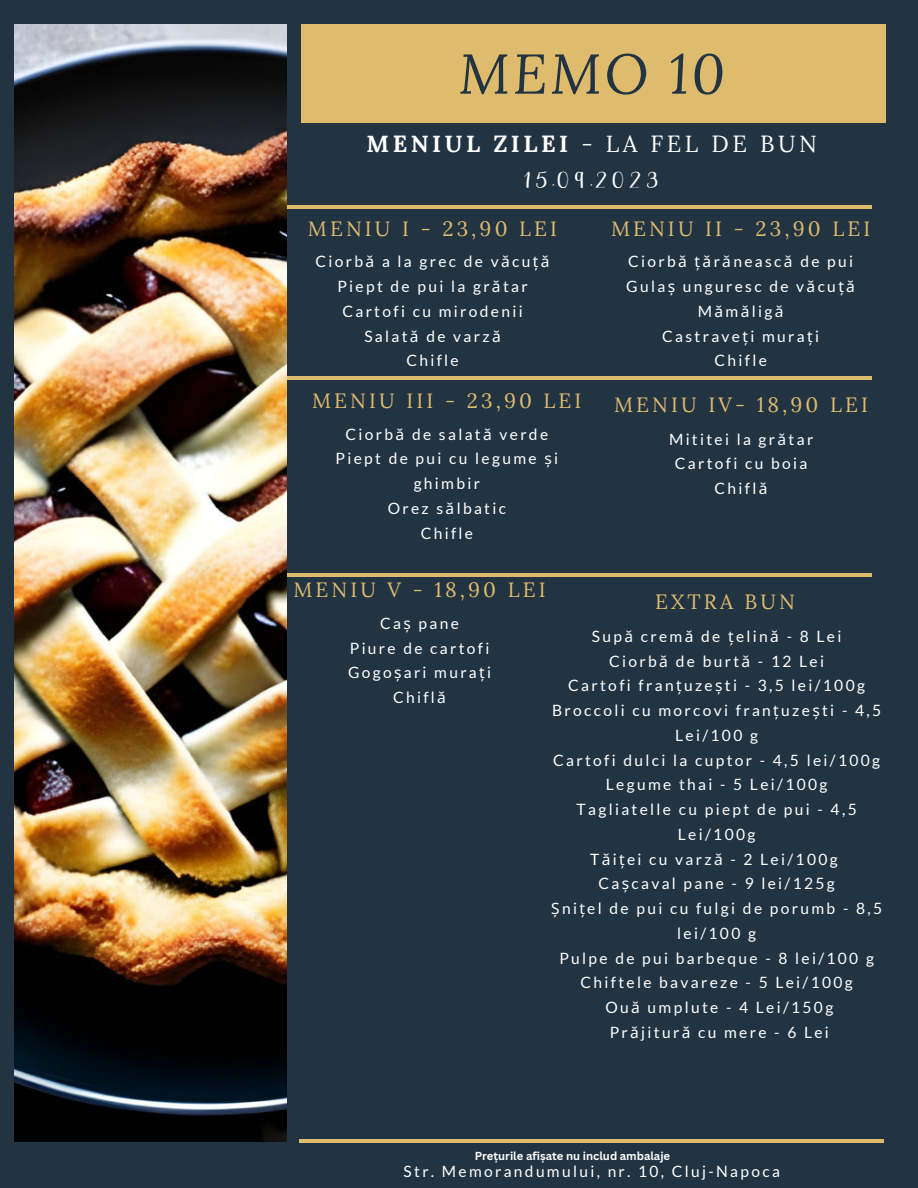
<style>
.page{position:relative;width:918px;height:1188px;background:#223442}
.page>*{position:absolute;margin:0;border:0;box-sizing:border-box;transform-origin:0 0}
.t1{font:italic 55.95px "Lora";letter-spacing:.05em;color:#223442}
.t2{font:700 23.4px "Lora";letter-spacing:.15em;color:#fff}
.t3{font:23.4px "Lucky Dip Caitlin";letter-spacing:.15em;color:#fff}
.t4{font:20.7px "Lora";letter-spacing:.15em;color:#dfbb6e}
.t5{font:15.6px/24.8px "Lato";letter-spacing:.15em;color:#fff;text-align:center}
.t6{font:700 11.25px "Canva Sans";color:#fff}
.s1{font-weight:400}
.s2{font-family:"Noto Sans"}
</style>
<div class="page">
<img style="left:15px;top:25px;width:272px;height:1117px">
<div style="left:301px;top:25px;width:585px;height:98px;background:#dfbb6e"></div>
<hr style="left:287px;top:205px;width:585px;height:4px;background:#dfbb6e">
<hr style="left:287px;top:376px;width:585px;height:3px;background:#dfbb6e">
<hr style="left:287px;top:573px;width:585px;height:4px;background:#dfbb6e">
<hr style="left:299px;top:1139px;width:585px;height:3px;background:#dfbb6e">
<p class="t1" style="left:459px;top:36px;width:268px">MEMO 10</p>
<p class="t2" style="left:367px;top:128px;width:452px">MENIUL ZILEI <span class="s1">- LA FEL DE BUN</span></p>
<p class="t3" style="left:524px;top:167px;width:136px">15.09.2023</p>
<p class="t4" style="left:308px;top:215px;width:251px">MENIU I - 23,90 LEI</p>
<p class="t5" style="left:316px;top:249px;width:236px">Ciorb<span class="s2">ă</span> a la grec de v<span class="s2">ă</span>cu<span class="s2">ță</span></p>
<p class="t5" style="left:337px;top:274px;width:192px">Piept de pui la gr<span class="s2">ă</span>tar</p>
<p class="t5" style="left:342px;top:298px;width:182px">Cartofi cu mirodenii</p>
<p class="t5" style="left:364px;top:323px;width:138px">Salat<span class="s2">ă</span> de varz<span class="s2">ă</span></p>
<p class="t5" style="left:406px;top:348px;width:54px">Chifle</p>
<p class="t4" style="left:611px;top:215px;width:261px">MENIU II - 23,90 LEI</p>
<p class="t5" style="left:628px;top:249px;width:227px">Ciorb<span class="s2">ă ță</span>r<span class="s2">ă</span>neasc<span class="s2">ă</span> de pui</p>
<p class="t5" style="left:626px;top:274px;width:230px">Gula<span class="s2">ș</span> unguresc de v<span class="s2">ă</span>cu<span class="s2">ță</span></p>
<p class="t5" style="left:698px;top:298px;width:87px">M<span class="s2">ă</span>m<span class="s2">ă</span>lig<span class="s2">ă</span></p>
<p class="t5" style="left:662px;top:323px;width:158px">Castrave<span class="s2">ț</span>i mura<span class="s2">ț</span>i</p>
<p class="t5" style="left:714px;top:348px;width:54px">Chifle</p>
<p class="t4" style="left:614px;top:392px;width:255px">MENIU IV- 18,90 LEI</p>
<p class="t5" style="left:669px;top:426px;width:146px">Mititei la gr<span class="s2">ă</span>tar</p>
<p class="t5" style="left:675px;top:451px;width:134px">Cartofi cu boia</p>
<p class="t5" style="left:715px;top:476px;width:54px">Chifl<span class="s2">ă</span></p>
<p class="t4" style="left:312px;top:387px;width:271px">MENIU III - 23,90 LEI</p>
<p class="t5" style="left:346px;top:421px;width:204px">Ciorb<span class="s2">ă</span> de salat<span class="s2">ă</span> verde</p>
<p class="t5" style="left:336px;top:446px;width:224px">Piept de pui cu legume <span class="s2">ș</span>i ghimbir</p>
<p class="t5" style="left:388px;top:496px;width:120px">Orez s<span class="s2">ă</span>lbatic</p>
<p class="t5" style="left:421px;top:520px;width:54px">Chifle</p>
<p class="t4" style="left:293px;top:576px;width:254px">MENIU V - 18,90 LEI</p>
<p class="t5" style="left:380px;top:611px;width:80px">Ca<span class="s2">ș</span> pane</p>
<p class="t5" style="left:350px;top:635px;width:141px">Piure de cartofi</p>
<p class="t5" style="left:348px;top:660px;width:145px">Gogo<span class="s2">ș</span>ari mura<span class="s2">ț</span>i</p>
<p class="t5" style="left:393px;top:685px;width:54px">Chifl<span class="s2">ă</span></p>
<p class="t4" style="left:655px;top:588px;width:141px">EXTRA BUN</p>
<p class="t5" style="left:592px;top:624px;width:251px">Sup<span class="s2">ă</span> crem<span class="s2">ă</span> de <span class="s2">ț</span>elin<span class="s2">ă</span> - 8 Lei</p>
<p class="t5" style="left:609px;top:648px;width:216px">Ciorb<span class="s2">ă</span> de burt<span class="s2">ă</span> - 12 Lei</p>
<p class="t5" style="left:568px;top:673px;width:298px">Cartofi fran<span class="s2">ț</span>uze<span class="s2">ș</span>ti - 3,5 lei/100g</p>
<p class="t5" style="left:552px;top:698px;width:331px">Broccoli cu morcovi fran<span class="s2">ț</span>uze<span class="s2">ș</span>ti - 4,5<br>Lei/100 g</p>
<p class="t5" style="left:553px;top:747px;width:328px">Cartofi dulci la cuptor - 4,5 lei/100g</p>
<p class="t5" style="left:606px;top:772px;width:223px">Legume thai - 5 Lei/100g</p>
<p class="t5" style="left:577px;top:797px;width:282px">Tagliatelle cu piept de pui - 4,5<br>Lei/100g</p>
<p class="t5" style="left:590px;top:846px;width:249px">T<span class="s2">ă</span>i<span class="s2">ț</span>ei cu varz<span class="s2">ă</span> - 2 Lei/100g</p>
<p class="t5" style="left:598px;top:871px;width:238px">Ca<span class="s2">ș</span>caval pane - 9 lei/125g</p>
<p class="t5" style="left:551px;top:896px;width:333px"><span class="s2">Ș</span>ni<span class="s2">ț</span>el de pui cu fulgi de porumb - 8,5 lei/100 g</p>
<p class="t5" style="left:559px;top:945px;width:316px">Pulpe de pui barbeque - 8 lei/100 g</p>
<p class="t5" style="left:580px;top:970px;width:274px">Chiftele bavareze - 5 Lei/100g</p>
<p class="t5" style="left:605px;top:995px;width:229px">Ou<span class="s2">ă</span> umplute - 4 Lei/150g</p>
<p class="t5" style="left:610px;top:1020px;width:221px">Pr<span class="s2">ă</span>jitur<span class="s2">ă</span> cu mere - 6 Lei</p>
<p class="t6" style="left:475px;top:1148px;width:197px">Prețurile afișate nu includ ambalaje</p>
<p class="t5" style="left:404px;top:1159px;width:378px">Str. Memorandumului, nr. 10, Cluj-Napoca</p>
</div>
